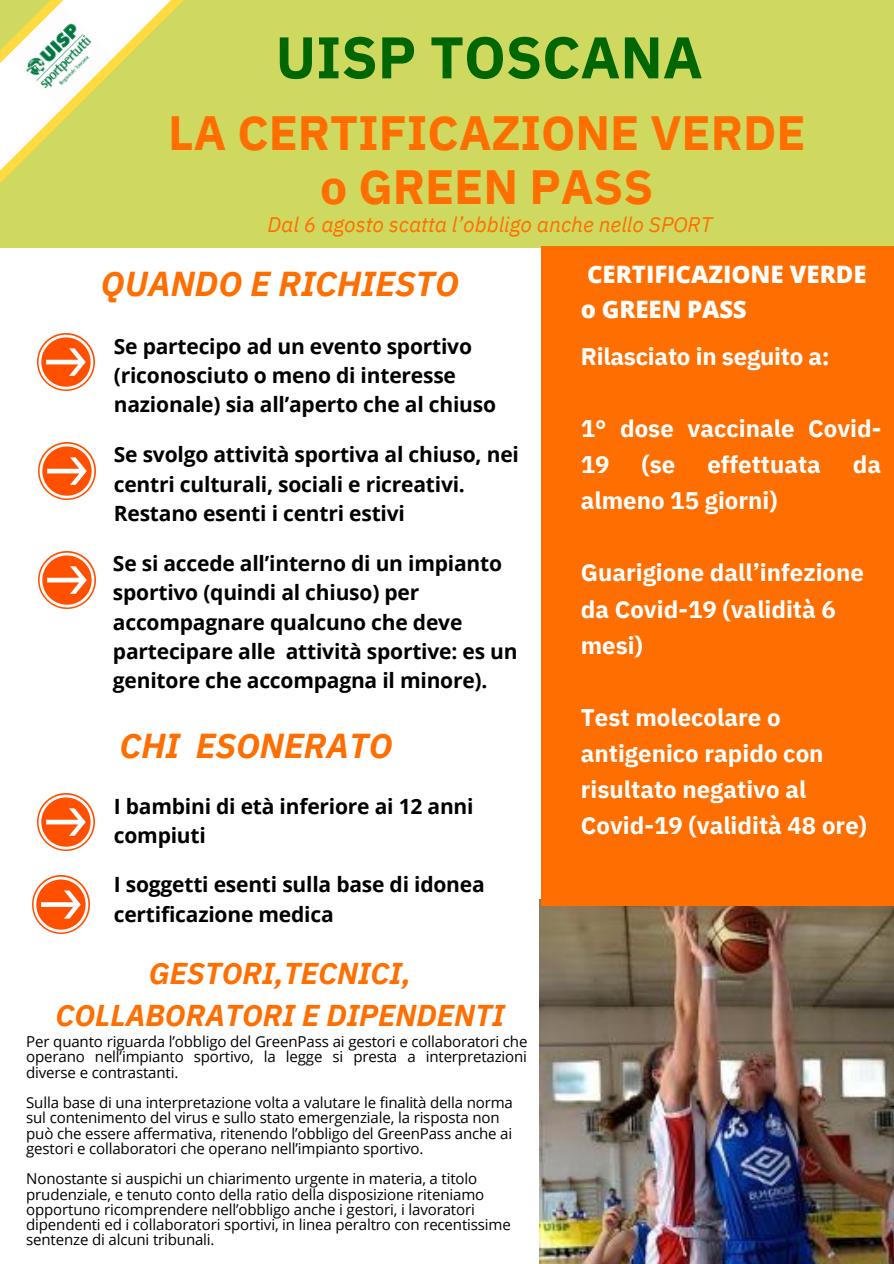
<style>
.page{position:relative;width:894px;height:1264px;background:#fff}
.page>*{position:absolute;margin:0;border:0;box-sizing:border-box;transform-origin:0 0}
.t1{font:700 58.65px "IBM Plex Sans";color:#060}
.t2{font:700 48px "IBM Plex Sans";color:#ff6e00}
.t3{font:italic 700 34.5px "IBM Plex Sans";color:#ff6e00}
.t4{font:italic 700 30px "IBM Plex Sans";color:#ff6e00}
.t5{font:700 24px/36px "IBM Plex Sans";color:#fff}
.t6{font:800 24px "Open Sans";color:#fff}
.t7{font:700 21px/29.2px "Open Sans";letter-spacing:-.01em;color:#000}
.t8{font:italic 21px "IBM Plex Sans";color:#ff6e00}
.t9{font:15px/15.3px "Open Sans";letter-spacing:-.01em;color:#000}
</style>
<div class="page">
<div style="left:0;top:0;width:893px;height:248px;background:#cfd960"></div>
<svg style="left:0;top:0;width:184px;height:183px"></svg>
<img style="left:540px;top:899px;width:353px;height:364px">
<img style="left:8px;top:4px;width:105px;height:105px">
<img style="left:38px;top:442px;width:58px;height:57px">
<img style="left:37px;top:333px;width:57px;height:58px">
<img style="left:38px;top:551px;width:58px;height:57px">
<img style="left:37px;top:793px;width:57px;height:57px">
<img style="left:32px;top:875px;width:58px;height:58px">
<div style="left:541px;top:246px;width:352px;height:659px;background:#ff6e00"></div>
<p class="t1" style="left:275px;top:18px;width:429px">UISP TOSCANA</p>
<p class="t2" style="left:168px;top:100px;width:639px">LA CERTIFICAZIONE VERDE</p>
<p class="t2" style="left:320px;top:154px;width:335px">o GREEN PASS</p>
<p class="t8" style="left:267px;top:210px;width:446px">Dal 6 agosto scatta l’obbligo anche nello SPORT</p>
<p class="t3" style="left:101px;top:260px;width:360px">QUANDO E RICHIESTO</p>
<p class="t6" style="left:587px;top:257px;width:281px">CERTIFICAZIONE VERDE</p>
<p class="t6" style="left:580px;top:292px;width:167px">o GREEN PASS</p>
<p class="t5" style="left:580px;top:338px;width:250px">Rilasciato in seguito a:</p>
<p class="t7" style="left:114px;top:331px;width:383px">Se partecipo ad un evento sportivo (riconosciuto o meno di interesse nazionale) sia all’aperto che al chiuso</p>
<p class="t7" style="left:114px;top:439px;width:406px">Se svolgo attività sportiva al chiuso, nei centri culturali, sociali e ricreativi.<br>Restano esenti i centri estivi</p>
<p class="t7" style="left:113px;top:548px;width:406px">Se si accede all’interno di un impianto sportivo (quindi al chiuso) per accompagnare qualcuno che deve partecipare alle attività sportive: es un genitore che accompagna il minore).</p>
<p class="t5" style="left:580px;top:410px;width:302px">1° dose vaccinale Covid-<br>19</p>
<p class="t5" style="left:641px;top:446px;width:35px">(se</p>
<p class="t5" style="left:707px;top:446px;width:115px">effettuata</p>
<p class="t5" style="left:852px;top:446px;width:30px">da</p>
<p class="t5" style="left:580px;top:482px;width:198px">almeno 15 giorni)</p>
<p class="t5" style="left:580px;top:554px;width:284px">Guarigione dall’infezione</p>
<p class="t5" style="left:580px;top:590px;width:256px">da Covid-19 (validità 6</p>
<p class="t5" style="left:580px;top:626px;width:64px">mesi)</p>
<p class="t3" style="left:119px;top:723px;width:275px">CHI ESONERATO</p>
<p class="t7" style="left:114px;top:790px;width:361px">I bambini di età inferiore ai 12 anni compiuti</p>
<p class="t7" style="left:114px;top:869px;width:372px">I soggetti esenti sulla base di idonea certificazione medica</p>
<p class="t4" style="left:149px;top:953px;width:263px">GESTORI,TECNICI,</p>
<p class="t4" style="left:55px;top:995px;width:450px">COLLABORATORI E DIPENDENTI</p>
<p class="t9" style="left:26px;top:1033px;width:502px;text-align:justify">Per quanto riguarda l’obbligo del GreenPass ai gestori e collaboratori che operano nell’impianto sportivo, la legge si presta a interpretazioni diverse e contrastanti.</p>
<p class="t9" style="left:26px;top:1094px;width:488px">Sulla base di una interpretazione volta a valutare le finalità della norma sul contenimento del virus e sullo stato emergenziale, la risposta non può che essere affermativa, ritenendo l’obbligo del GreenPass anche ai gestori e collaboratori che operano nell’impianto sportivo.</p>
<p class="t9" style="left:26px;top:1170px;width:486px">Nonostante si auspichi un chiarimento urgente in materia, a titolo prudenziale, e tenuto conto della ratio della disposizione riteniamo opportuno ricomprendere nell’obbligo anche i gestori, i lavoratori dipendenti ed i collaboratori sportivi, in linea peraltro con recentissime sentenze di alcuni tribunali.</p>
<p class="t5" style="left:580px;top:698px;width:201px">Test molecolare o</p>
<p class="t5" style="left:580px;top:734px;width:244px">antigenico rapido con</p>
<p class="t5" style="left:580px;top:770px;width:227px">risultato negativo al</p>
<p class="t5" style="left:580px;top:806px;width:287px">Covid-19 (validità 48 ore)</p>
</div>
